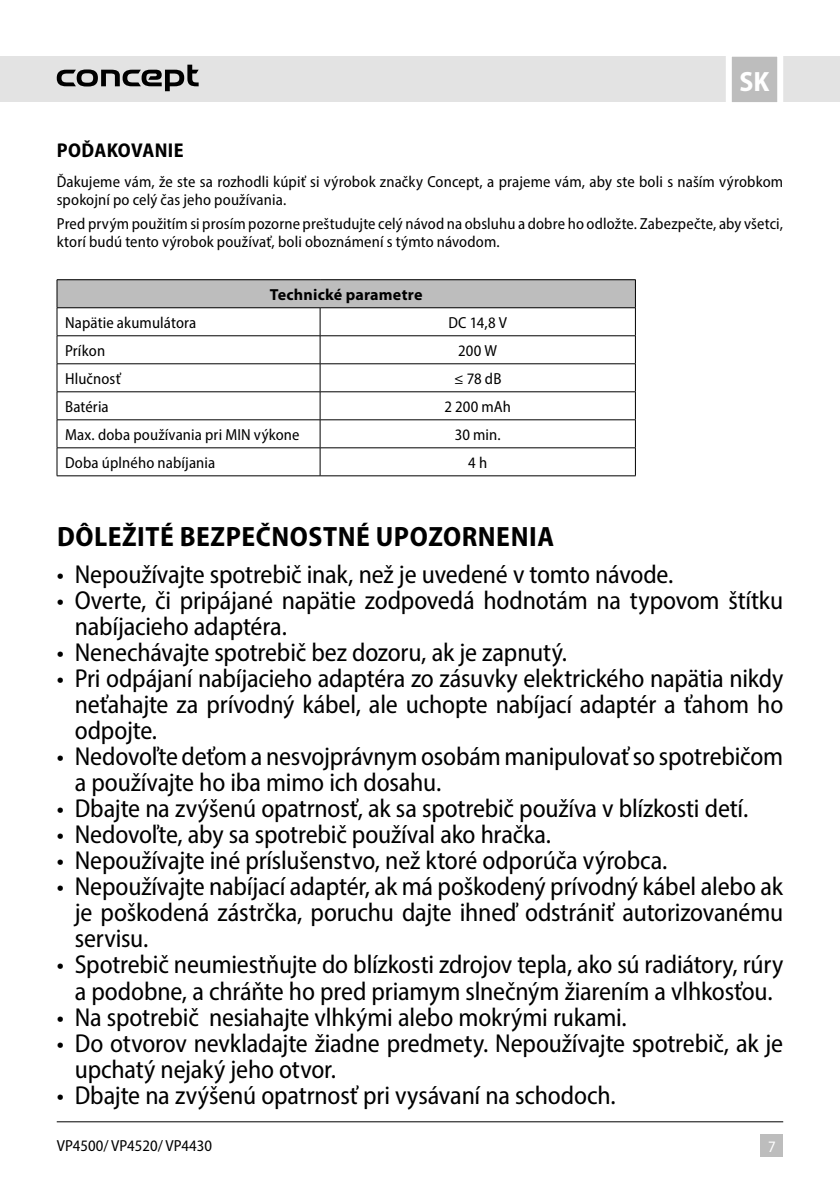
<style>
.page{position:relative;width:840px;height:1191px;background:#fff}
.page>*{position:absolute;margin:0;border:0;box-sizing:border-box;transform-origin:0 0}
.Nadpis_moje_CZ{font:700 semi-condensed 28px "Myriad Pro";letter-spacing:.02em;color:#000}
.t1{font:700 semi-condensed 28px "Myriad Pro";color:#fff}
.t2{font:semi-condensed 26px/26px "Myriad Pro";letter-spacing:-.005em;color:#000}
.Nadpis_moje{font:700 semi-condensed 20px "Myriad Pro";letter-spacing:.02em;color:#000}
.Text{font:semi-condensed 16px/18.4px "Myriad Pro";letter-spacing:.01em;color:#000}
.Odrážky-moje_bold{font:semi-condensed 16px "Myriad Pro";letter-spacing:.01em;color:#000}
.Odrážky-moje_bold-2{font:700 16px "Myriad Pro";letter-spacing:.015em;color:#000}
.t3{font:semi-condensed 16px "Myriad Pro";color:#fff}
</style>
<div class="page">
<div style="left:0;top:57px;width:839px;height:45px;background:#e3e3e3"></div>
<div style="left:760px;top:1134px;width:22px;height:23px;background:#bdbdbd"></div>
<svg style="left:722px;top:56px;width:63px;height:46px;background:#cdcdcd"></svg>
<hr style="left:57px;top:1121px;width:725px;height:1px;background:#000">
<svg style="left:57px;top:65px;width:141px;height:26px"></svg>
<div style="left:57px;top:280px;width:578px;height:28px;background:#bdbdbd"></div>
<hr style="left:57px;top:279px;width:263px;height:1px;background:#000">
<hr style="left:320px;top:279px;width:315px;height:1px;background:#000">
<hr style="left:57px;top:307px;width:263px;height:1px;background:#000">
<hr style="left:320px;top:307px;width:315px;height:1px;background:#000">
<hr style="left:57px;top:335px;width:263px;height:1px;background:#000">
<hr style="left:320px;top:335px;width:315px;height:1px;background:#000">
<hr style="left:57px;top:363px;width:263px;height:1px;background:#000">
<hr style="left:320px;top:363px;width:315px;height:1px;background:#000">
<hr style="left:57px;top:391px;width:263px;height:1px;background:#000">
<hr style="left:320px;top:391px;width:315px;height:1px;background:#000">
<hr style="left:57px;top:419px;width:263px;height:1px;background:#000">
<hr style="left:320px;top:419px;width:315px;height:1px;background:#000">
<hr style="left:57px;top:447px;width:263px;height:1px;background:#000">
<svg style="left:57px;top:280px;width:1px;height:195px"></svg>
<hr style="left:320px;top:447px;width:315px;height:1px;background:#000">
<svg style="left:319px;top:308px;width:1px;height:167px"></svg>
<svg style="left:634px;top:280px;width:1px;height:195px"></svg>
<hr style="left:57px;top:475px;width:263px;height:1px;background:#000">
<hr style="left:320px;top:475px;width:315px;height:1px;background:#000">
<p class="t1" style="left:739px;top:64px;width:31px">SK</p>
<p class="Nadpis_moje" style="left:57px;top:137px;width:128px">POĎAKOVANIE</p>
<p class="Text" style="left:57px;top:172px;width:727px">Ďakujeme vám, že ste sa rozhodli kúpiť si výrobok značky Concept, a prajeme vám, aby ste boli s naším výrobkom spokojní po celý čas jeho používania.</p>
<p class="Text" style="left:57px;top:214px;width:727px">Pred prvým použitím si prosím pozorne preštudujte celý návod na obsluhu a dobre ho odložte. Zabezpečte, aby všetci, ktorí budú tento výrobok používať, boli oboznámení s týmto návodom.</p>
<p class="Odrážky-moje_bold-2" style="left:269px;top:285px;width:154px">Technické parametre</p>
<p class="Odrážky-moje_bold" style="left:65px;top:313px;width:133px">Napätie akumulátora</p>
<p class="Odrážky-moje_bold" style="left:448px;top:313px;width:60px">DC 14,8 V</p>
<p class="Odrážky-moje_bold" style="left:65px;top:341px;width:42px">Príkon</p>
<p class="Odrážky-moje_bold" style="left:458px;top:341px;width:40px">200 W</p>
<p class="Odrážky-moje_bold" style="left:65px;top:369px;width:57px">Hlučnosť</p>
<p class="Odrážky-moje_bold" style="left:454px;top:369px;width:49px">≤ 78 dB</p>
<p class="Odrážky-moje_bold" style="left:65px;top:397px;width:45px">Batéria</p>
<p class="Odrážky-moje_bold" style="left:444px;top:397px;width:68px">2 200 mAh</p>
<p class="Odrážky-moje_bold" style="left:65px;top:425px;width:236px">Max. doba používania pri MIN výkone</p>
<p class="Odrážky-moje_bold" style="left:454px;top:425px;width:47px">30 min.</p>
<p class="Odrážky-moje_bold" style="left:65px;top:453px;width:152px">Doba úplného nabíjania</p>
<p class="Odrážky-moje_bold" style="left:468px;top:453px;width:20px">4 h</p>
<p class="Nadpis_moje_CZ" style="left:57px;top:518px;width:498px">DÔLEŽITÉ BEZPEČNOSTNÉ UPOZORNENIA</p>
<p class="t2" style="left:57px;top:561px;width:617px">• Nepoužívajte spotrebič inak, než je uvedené v tomto návode.</p>
<p class="t2" style="left:75px;top:587px;width:709px;text-indent:-18px">• Overte, či pripájané napätie zodpovedá hodnotám na typovom štítku nabíjacieho adaptéra.</p>
<p class="t2" style="left:57px;top:639px;width:511px">• Nenechávajte spotrebič bez dozoru, ak je zapnutý.</p>
<p class="t2" style="left:75px;top:665px;width:709px;text-align:justify;text-indent:-18px">• Pri odpájaní nabíjacieho adaptéra zo zásuvky elektrického napätia nikdy neťahajte za prívodný kábel, ale uchopte nabíjací adaptér a ťahom ho odpojte.</p>
<p class="t2" style="left:75px;top:743px;width:709px;text-indent:-18px">• Nedovoľte deťom a nesvojprávnym osobám manipulovať so spotrebičom a používajte ho iba mimo ich dosahu.</p>
<p class="t2" style="left:57px;top:795px;width:692px">• Dbajte na zvýšenú opatrnosť, ak sa spotrebič používa v blízkosti detí.</p>
<p class="t2" style="left:57px;top:821px;width:495px">• Nedovoľte, aby sa spotrebič používal ako hračka.</p>
<p class="t2" style="left:57px;top:847px;width:612px">• Nepoužívajte iné príslušenstvo, než ktoré odporúča výrobca.</p>
<p class="t2" style="left:75px;top:873px;width:709px;text-align:justify;text-indent:-18px">• Nepoužívajte nabíjací adaptér, ak má poškodený prívodný kábel alebo ak je poškodená zástrčka, poruchu dajte ihneď odstrániť autorizovanému servisu.</p>
<p class="t2" style="left:57px;top:951px;width:727px;text-align:center">• Spotrebič neumiestňujte do blízkosti zdrojov tepla, ako sú radiátory, rúry a podobne, a chráňte ho pred priamym slnečným žiarením a vlhkosťou.</p>
<p class="t2" style="left:57px;top:1003px;width:571px">• Na spotrebič nesiahajte vlhkými alebo mokrými rukami.</p>
<p class="t2" style="left:75px;top:1029px;width:709px;text-indent:-18px">• Do otvorov nevkladajte žiadne predmety. Nepoužívajte spotrebič, ak je upchatý nejaký jeho otvor.</p>
<p class="t2" style="left:57px;top:1081px;width:560px">• Dbajte na zvýšenú opatrnosť pri vysávaní na schodoch.</p>
<p class="Text" style="left:57px;top:1135px;width:157px">VP4500/ VP4520/ VP4430</p>
<p class="t3" style="left:767px;top:1136px;width:9px">7</p>
</div>
